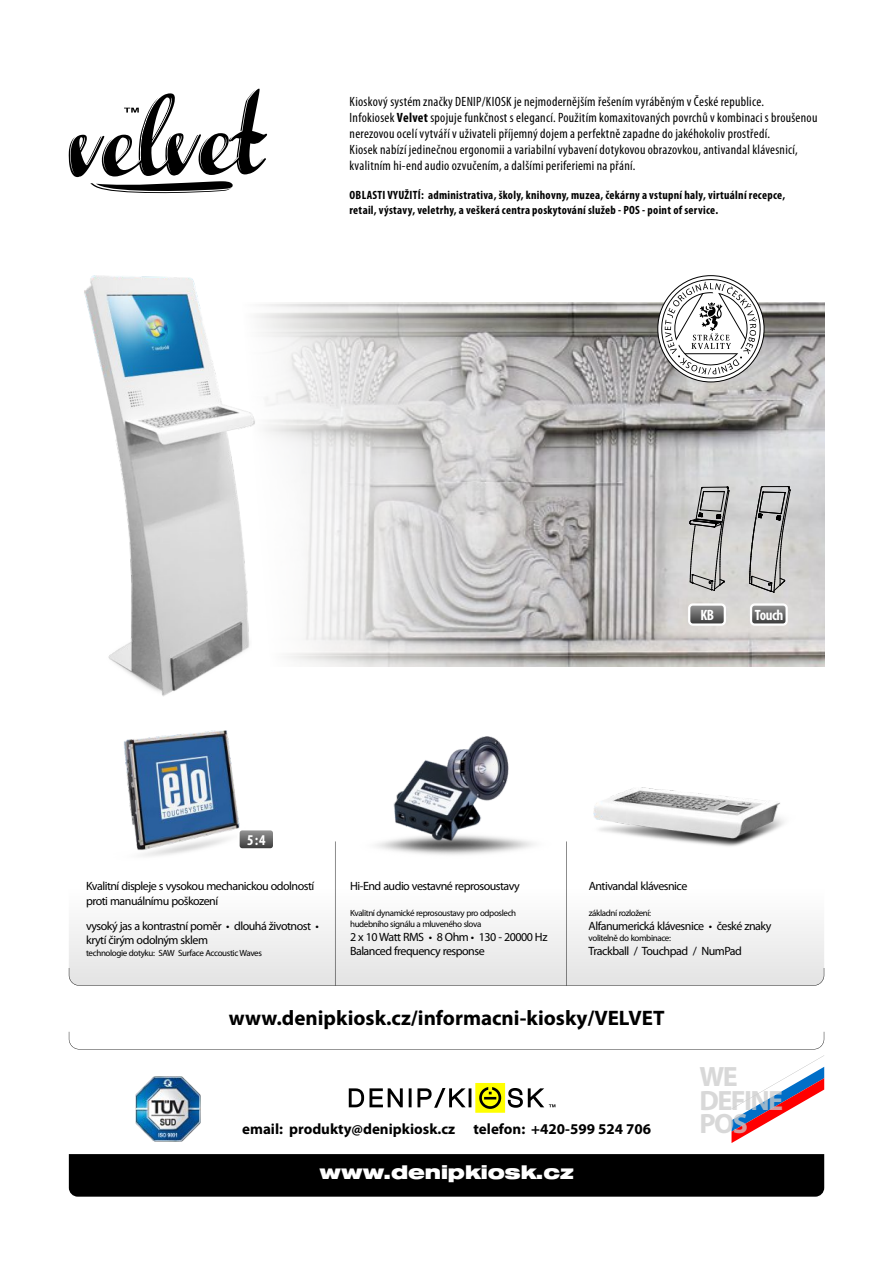
<style>
.page{position:relative;width:893px;height:1263px;background:#fff}
.page>*{position:absolute;margin:0;border:0;box-sizing:border-box;transform-origin:0 0}
.t1{font:700 28.05px/23.4px "Myriad Pro";letter-spacing:-.055em;color:rgb(204 204 204/.76)}
.t2{font:700 21px "Myriad Pro";color:#000}
.t3{font:700 19.5px "Helvetica Extended BQ";color:#fff}
.t4{font:700 15px "Myriad Pro";color:#000}
.t5{font:700 condensed 15px "Myriad Pro";letter-spacing:-.03em;color:#fff}
.t6{font:condensed 13.5px/16px "Myriad Pro";letter-spacing:.02em;color:#000}
.t7{font:12px/14.4px "Myriad Pro";letter-spacing:-.04em;color:#000}
.t8{font:700 condensed 12px/14.5px "Myriad Pro";letter-spacing:.025em;color:#000}
.t9{font:9px/10.8px "Myriad Pro";letter-spacing:-.04em;color:#000}
.s1{font-weight:700}
</style>
<div class="page">
<img style="left:331px;top:302px;width:494px;height:365px">
<div style="left:69px;top:910px;width:755px;height:58px;background:#f0f0f0"></div>
<svg style="left:69px;top:88px;width:198px;height:106px"></svg>
<img style="left:84px;top:275px;width:247px;height:422px">
<svg style="left:660px;top:278px;width:102px;height:102px"></svg>
<img style="left:124px;top:730px;width:116px;height:126px">
<img style="left:593px;top:787px;width:191px;height:60px">
<img style="left:376px;top:736px;width:158px;height:119px">
<div style="left:69px;top:1154px;width:755px;height:43px;background:#000"></div>
<img style="left:136px;top:1076px;width:65px;height:65px">
<div style="left:69px;top:968px;width:755px;height:18px;background:#e6e6e6"></div>
<hr style="left:335px;top:841px;width:1px;height:145px;background:#000">
<hr style="left:566px;top:841px;width:1px;height:145px;background:#000">
<svg style="left:238px;top:829px;width:36px;height:20px"></svg>
<div style="left:237px;top:828px;width:38px;height:22px;border:2px solid #fff;border-radius:4px"></div>
<svg style="left:689px;top:604px;width:36px;height:21px"></svg>
<div style="left:688px;top:603px;width:38px;height:23px;border:2px solid #fff;border-radius:4px"></div>
<svg style="left:751px;top:604px;width:36px;height:21px"></svg>
<div style="left:750px;top:603px;width:38px;height:23px;border:2px solid #fff;border-radius:4px"></div>
<div style="left:475px;top:1083px;width:30px;height:30px;background:#ff0"></div>
<svg style="left:349px;top:1087px;width:206px;height:22px"></svg>
<svg style="left:731px;top:1055px;width:93px;height:88px"></svg>
<svg style="left:690px;top:487px;width:40px;height:104px"></svg>
<svg style="left:749px;top:485px;width:42px;height:108px"></svg>
<p class="t6" style="left:350px;top:94px;width:469px">Kioskový systém značky DENIP/KIOSK je nejmodernějším řešením vyráběným v České republice.<br>Infokiosek <span class="s1">Velvet</span> spojuje funkčnost s elegancí. Použitím komaxitovaných povrchů v kombinaci s broušenou nerezovou ocelí vytváří v uživateli příjemný dojem a perfektně zapadne do jakéhokoliv prostředí.<br>Kiosek nabízí jedinečnou ergonomii a variabilní vybavení dotykovou obrazovkou, antivandal klávesnicí, kvalitním hi-end audio ozvučením, a dalšími periferiemi na přání.</p>
<p class="t8" style="left:350px;top:189px;width:437px">OBLASTI VYUŽITÍ: administrativa, školy, knihovny, muzea, čekárny a vstupní haly, virtuální recepce, retail, výstavy, veletrhy, a veškerá centra poskytování služeb - POS - point of service.</p>
<p class="t5" style="left:700px;top:608px;width:15px">KB</p>
<p class="t5" style="left:755px;top:608px;width:30px">Touch</p>
<p class="t5" style="left:247px;top:833px;width:20px">5 : 4</p>
<p class="t7" style="left:86px;top:880px;width:230px">Kvalitní displeje s vysokou mechanickou odolností proti manuálnímu poškození</p>
<p class="t7" style="left:86px;top:919px;width:234px">vysoký jas a kontrastní poměr • dlouhá životnost • krytí čirým odolným sklem</p>
<p class="t9" style="left:86px;top:948px;width:177px">technologie dotyku: SAW Surface Accoustic Waves</p>
<p class="t7" style="left:350px;top:880px;width:171px">Hi-End audio vestavné reprosoustavy</p>
<p class="t9" style="left:350px;top:908px;width:168px">Kvalitní dynamické reprosoustavy pro odposlech hudebního signálu a mluveného slova</p>
<p class="t7" style="left:350px;top:930px;width:199px">2 x 10 Watt RMS • 8 Ohm • 130 - 20000 Hz<br>Balanced frequency response</p>
<p class="t7" style="left:589px;top:880px;width:100px">Antivandal klávesnice</p>
<p class="t9" style="left:589px;top:908px;width:64px">základní rozložení:</p>
<p class="t7" style="left:589px;top:919px;width:184px">Alfanumerická klávesnice • české znaky</p>
<p class="t9" style="left:589px;top:934px;width:84px">volitelně do kombinace:</p>
<p class="t7" style="left:589px;top:945px;width:155px">Trackball / Touchpad / NumPad</p>
<h2 class="t2" style="left:229px;top:1009px;width:437px">www.denipkiosk.cz/informacni-kiosky/VELVET</h2>
<p class="t4" style="left:242px;top:1123px;width:410px">email: produkty@denipkiosk.cz telefon: +420-599 524 706</p>
<h3 class="t3" style="left:320px;top:1166px;width:256px">www.denipkiosk.cz</h3>
<h1 class="t1" style="left:699px;top:1067px;width:85px">WE<br>DEFINE<br>POS</h1>
</div>
